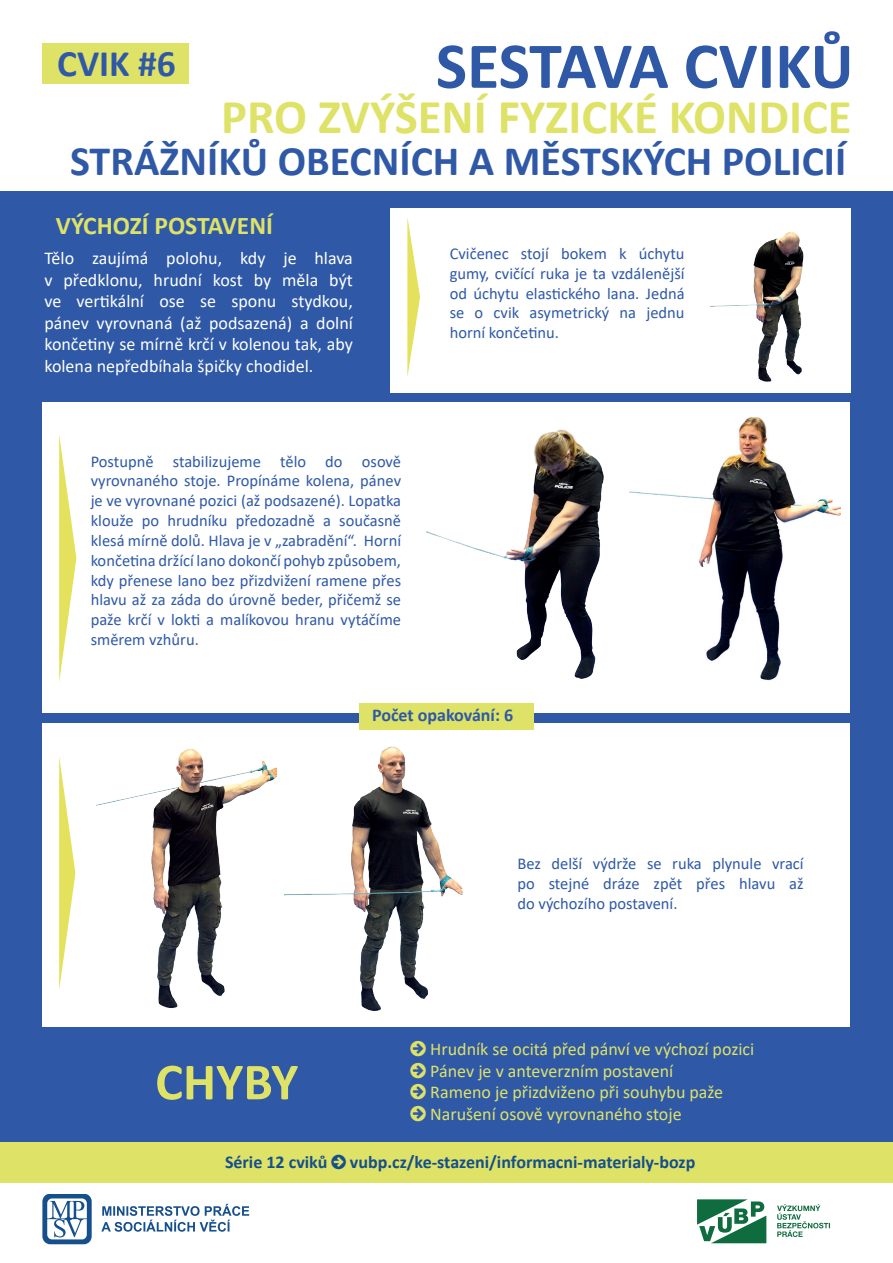
<style>
.page{position:relative;width:893px;height:1263px;background:#fff}
.page>*{position:absolute;margin:0;border:0;box-sizing:border-box;transform-origin:0 0}
.t1{font:700 66px "Calibri";letter-spacing:-.01em;color:#2f59a7}
.t2{font:700 52.5px "Calibri";color:#dee267}
.t3{font:700 48.75px "Calibri";color:#dee267}
.t4{font:700 42px "Calibri";color:#2f59a7}
.t5{font:700 37.5px "Calibri";color:#2f59a7}
.t6{font:700 25.5px "Calibri";color:#dee267}
.t7{font:18px/21.6px "Calibri";color:#fff;text-align:justify}
.t8{font:18px/21.6px "Calibri";color:#dee267}
.t9{font:700 18px "Calibri";color:#154f8c}
.t10{font:700 18px "Calibri";color:#2f59a7}
.t11{font:16.5px/19.8px "Calibri";color:#2f59a7;text-align:justify}
</style>
<div class="page">
<div style="left:0;top:191px;width:893px;height:951px;background:#2f59a7"></div>
<div style="left:0;top:1142px;width:893px;height:40px;background:#dee267"></div>
<div style="left:43px;top:44px;width:146px;height:40px;background:#dee267"></div>
<div style="left:43px;top:402px;width:807px;height:310px;background:#fff"></div>
<div style="left:43px;top:723px;width:807px;height:303px;background:#fff"></div>
<div style="left:390px;top:208px;width:460px;height:185px;background:#fff"></div>
<div style="left:359px;top:703px;width:175px;height:27px;background:#dee267"></div>
<svg style="left:42px;top:1194px;width:207px;height:50px"></svg>
<svg style="left:697px;top:1199px;width:133px;height:44px"></svg>
<svg style="left:59px;top:435px;width:17px;height:247px"></svg>
<svg style="left:59px;top:757px;width:16px;height:233px"></svg>
<svg style="left:407px;top:217px;width:13px;height:160px"></svg>
<img style="left:285px;top:746px;width:179px;height:265px">
<img style="left:710px;top:232px;width:94px;height:150px">
<img style="left:427px;top:429px;width:177px;height:250px">
<img style="left:629px;top:417px;width:212px;height:264px">
<img style="left:96px;top:748px;width:180px;height:260px">
<h3 class="t5" style="left:57px;top:37px;width:120px">CVIK #6</h3>
<h1 class="t1" style="left:436px;top:19px;width:419px">SESTAVA CVIKŮ</h1>
<h3 class="t3" style="left:221px;top:83px;width:632px">PRO ZVÝŠENÍ FYZICKÉ KONDICE</h3>
<h3 class="t4" style="left:70px;top:131px;width:778px">STRÁŽNÍKŮ OBECNÍCH A MĚSTSKÝCH POLICIÍ</h3>
<h3 class="t6" style="left:56px;top:207px;width:219px">VÝCHOZÍ POSTAVENÍ</h3>
<p class="t7" style="left:44px;top:247px;width:310px">Tělo zaujímá polohu, kdy je hlava v předklonu, hrudní kost by měla být ve vertikální ose se sponu stydkou, pánev vyrovnaná (až podsazená) a dolní končetiny se mírně krčí v kolenou tak, aby kolena nepředbíhala špičky chodidel.</p>
<p class="t11" style="left:91px;top:451px;width:312px">Postupně stabilizujeme tělo do osově vyrovnaného stoje. Propínáme kolena, pánev je ve vyrovnané pozici (až podsazené). Lopatka klouže po hrudníku předozadně a současně klesá mírně dolů. Hlava je v „zabradění“. Horní končetina držící lano dokončí pohyb způsobem, kdy přenese lano bez přizdvižení ramene přes hlavu až za záda do úrovně beder, přičemž se paže krčí v lokti a malíkovou hranu vytáčíme směrem vzhůru.</p>
<p class="t11" style="left:450px;top:243px;width:236px">Cvičenec stojí bokem k úchytu gumy, cvičící ruka je ta vzdálenější od úchytu elastického lana. Jedná se o cvik asymetrický na jednu horní končetinu.</p>
<p class="t10" style="left:372px;top:702px;width:143px">Počet opakování: 6</p>
<h2 class="t2" style="left:155px;top:1045px;width:145px">CHYBY</h2>
<p class="t11" style="left:517px;top:854px;width:288px">Bez delší výdrže se ruka plynule vrací po stejné dráze zpět přes hlavu až do výchozího postavení.</p>
<p class="t8" style="left:430px;top:1038px;width:326px">Hrudník se ocitá před pánví ve výchozí pozici Pánev je v anteverzním postavení<br>Rameno je přizdviženo při souhybu paže Narušení osově vyrovnaného stoje</p>
<p class="t9" style="left:225px;top:1149px;width:472px">Série 12 cviků vubp.cz/ke-stazeni/informacni-materialy-bozp</p>
</div>
